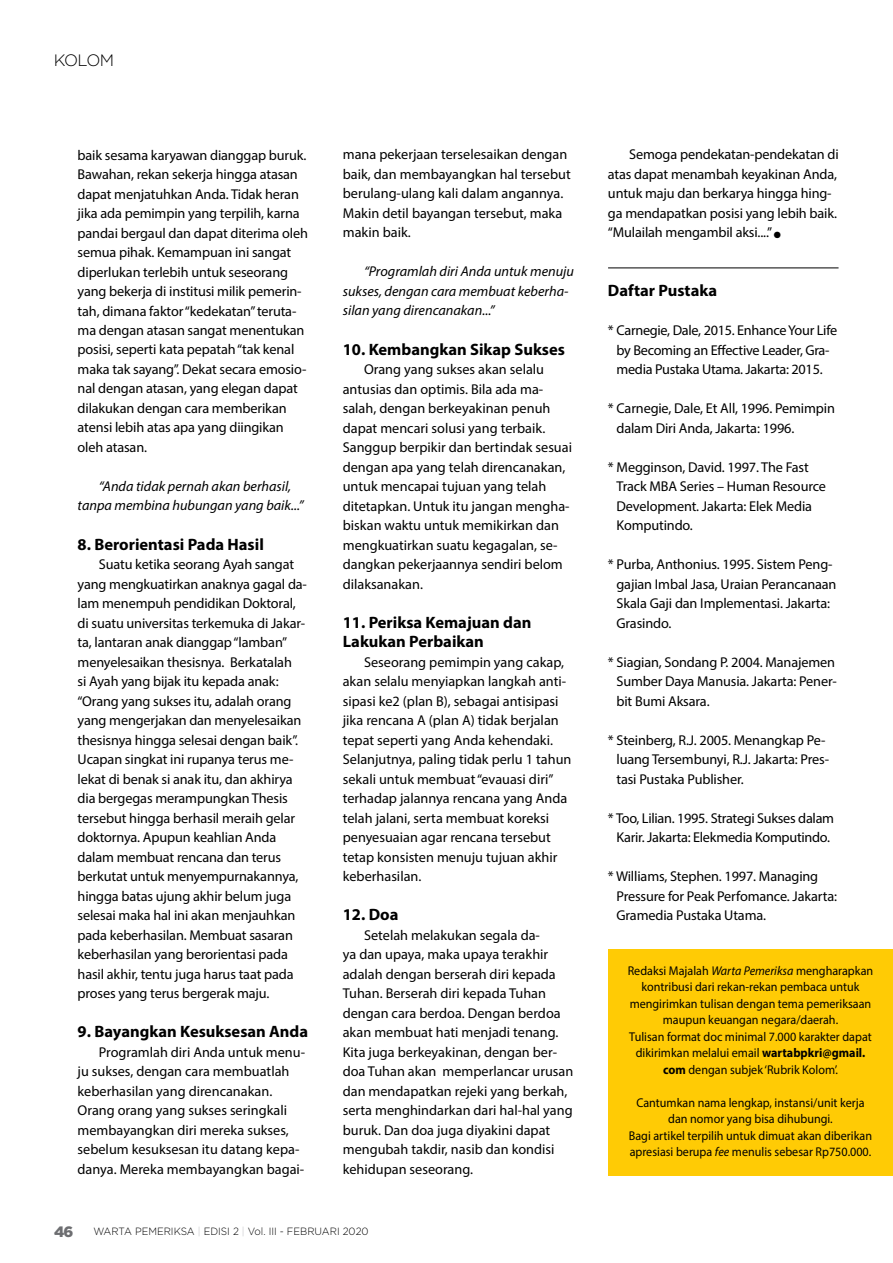
<style>
.page{position:relative;width:893px;height:1263px;background:#fff}
.page>*{position:absolute;margin:0;border:0;box-sizing:border-box;transform-origin:0 0}
.t1{font:700 16.5px/19.5px "Myriad Pro";color:#000}
.t2{font:300 16.5px "Gotham";letter-spacing:-.06em;color:#000}
.t3{font:900 15px "Gotham";color:#6d6e71}
.t4{font:14.25px/19.5px "Myriad Pro";letter-spacing:-.01em;color:#000}
.t5{font:italic 14.25px/19.5px "Myriad Pro";color:#000}
.t6{font:12.75px/16.5px "Myriad Pro";color:#000;text-align:center;scale:.95 1}
.t7{font:300 10.5px "Gotham";color:#000;scale:.95 1}
.s1{color:#bcbec0}
.s2{font-style:italic}
.s3{font-weight:700}
</style>
<div class="page">
<div style="left:608px;top:949px;width:285px;height:227px;background:#ffcb05"></div>
<hr style="left:608px;top:268px;width:230px;height:1px;background:#000">
<p class="t2" style="left:54px;top:51px;width:62px">KOLOM</p>
<p class="t4" style="left:78px;top:145px;width:232px">baik sesama karyawan dianggap buruk.<br>Bawahan, rekan sekerja hingga atasan dapat menjatuhkan Anda. Tidak heran jika ada pemimpin yang terpilih, karna pandai bergaul dan dapat diterima oleh semua pihak. Kemampuan ini sangat diperlukan terlebih untuk seseorang yang bekerja di institusi milik pemerin&shy;tah, dimana faktor “kedekatan” teruta&shy;ma dengan atasan sangat menentukan posisi, seperti kata pepatah “tak kenal maka tak sayang”. Dekat secara emosio&shy;nal dengan atasan, yang elegan dapat dilakukan dengan cara memberikan atensi lebih atas apa yang diingikan oleh atasan.</p>
<p class="t5" style="left:78px;top:476px;width:227px;text-indent:21px">“Anda tidak pernah akan berhasil, tanpa membina hubungan yang baik...”</p>
<p class="t1" style="left:78px;top:534px;width:188px">8. Berorientasi Pada Hasil</p>
<p class="t4" style="left:78px;top:554px;width:231px;text-indent:21px">Suatu ketika seorang Ayah sangat yang mengkuatirkan anaknya gagal da&shy;lam menempuh pendidikan Doktoral, di suatu universitas terkemuka di Jakar&shy;ta, lantaran anak dianggap “lamban” menyelesaikan thesisnya. Berkatalah<br>si Ayah yang bijak itu kepada anak: “Orang yang sukses itu, adalah orang yang mengerjakan dan menyelesaikan thesisnya hingga selesai dengan baik”.<br>Ucapan singkat ini rupanya terus me&shy;lekat di benak si anak itu, dan akhirya dia bergegas merampungkan Thesis tersebut hingga berhasil meraih gelar doktornya. Apupun keahlian Anda dalam membuat rencana dan terus berkutat untuk menyempurnakannya, hingga batas ujung akhir belum juga selesai maka hal ini akan menjauhkan pada keberhasilan. Membuat sasaran keberhasilan yang berorientasi pada hasil akhir, tentu juga harus taat pada proses yang terus bergerak maju.</p>
<p class="t1" style="left:78px;top:1021px;width:232px">9. Bayangkan Kesuksesan Anda</p>
<p class="t4" style="left:78px;top:1042px;width:229px;text-indent:21px">Programlah diri Anda untuk menu&shy;ju sukses, dengan cara membuatlah keberhasilan yang direncanakan.<br>Orang orang yang sukses seringkali membayangkan diri mereka sukses, sebelum kesuksesan itu datang kepa&shy;danya. Mereka membayangkan bagai-</p>
<p class="t4" style="left:343px;top:145px;width:229px">mana pekerjaan terselesaikan dengan baik, dan membayangkan hal tersebut berulang-ulang kali dalam angannya.<br>Makin detil bayangan tersebut, maka makin baik.</p>
<p class="t5" style="left:343px;top:262px;width:233px;text-indent:21px">“Programlah diri Anda untuk menuju sukses, dengan cara membuat keberha&shy;silan yang direncanakan...”</p>
<p class="t1" style="left:343px;top:339px;width:224px">10. Kembangkan Sikap Sukses</p>
<p class="t4" style="left:343px;top:359px;width:231px;text-indent:21px">Orang yang sukses akan selalu antusias dan optimis. Bila ada ma&shy;salah, dengan berkeyakinan penuh dapat mencari solusi yang terbaik.<br>Sanggup berpikir dan bertindak sesuai dengan apa yang telah direncanakan, untuk mencapai tujuan yang telah ditetapkan. Untuk itu jangan mengha&shy;biskan waktu untuk memikirkan dan mengkuatirkan suatu kegagalan, se&shy;dangkan pekerjaannya sendiri belom dilaksanakan.</p>
<p class="t1" style="left:343px;top:612px;width:190px">11. Periksa Kemajuan dan<br>Lakukan Perbaikan</p>
<p class="t4" style="left:343px;top:652px;width:230px;text-indent:21px">Seseorang pemimpin yang cakap, akan selalu menyiapkan langkah anti&shy;sipasi ke2 (plan B), sebagai antisipasi jika rencana A (plan A) tidak berjalan tepat seperti yang Anda kehendaki.<br>Selanjutnya, paling tidak perlu 1 tahun sekali untuk membuat “evauasi diri” terhadap jalannya rencana yang Anda telah jalani, serta membuat koreksi penyesuaian agar rencana tersebut tetap konsisten menuju tujuan akhir keberhasilan.</p>
<p class="t1" style="left:343px;top:904px;width:57px">12. Doa</p>
<p class="t4" style="left:343px;top:925px;width:232px;text-indent:21px">Setelah melakukan segala da-<br>ya dan upaya, maka upaya terakhir adalah dengan berserah diri kepada Tuhan. Berserah diri kepada Tuhan dengan cara berdoa. Dengan berdoa akan membuat hati menjadi tenang.<br>Kita juga berkeyakinan, dengan ber&shy;doa Tuhan akan memperlancar urusan dan mendapatkan rejeki yang berkah, serta menghindarkan dari hal-hal yang buruk. Dan doa juga diyakini dapat mengubah takdir, nasib dan kondisi kehidupan seseorang.</p>
<p class="t3" style="left:54px;top:1223px;width:21px">46</p>
<p class="t7" style="left:94px;top:1225px;width:291px">WARTA PEMERIKSA <span class="s1">|</span> EDISI 2 <span class="s1">|</span> Vol. III - FEBRUARI 2020</p>
<p class="t4" style="left:608px;top:145px;width:232px;text-indent:21px">Semoga pendekatan-pendekatan di atas dapat menambah keyakinan Anda, untuk maju dan berkarya hingga hing&shy;ga mendapatkan posisi yang lebih baik. “Mulailah mengambil aksi....” ●</p>
<p class="t1" style="left:608px;top:280px;width:111px">Daftar Pustaka</p>
<p class="t4" style="left:608px;top:320px;width:231px;text-align:center">* Carnegie, Dale, 2015. Enhance Your Life by Becoming an Effective Leader, Gra&shy;media Pustaka Utama. Jakarta: 2015.</p>
<p class="t4" style="left:616px;top:398px;width:220px;text-indent:-9px">* Carnegie, Dale, Et All, 1996. Pemimpin dalam Diri Anda, Jakarta: 1996.</p>
<p class="t4" style="left:616px;top:457px;width:211px;text-indent:-9px">* Megginson, David. 1997. The Fast<br>Track MBA Series – Human Resource<br>Development. Jakarta: Elek Media<br>Komputindo.</p>
<p class="t4" style="left:616px;top:554px;width:222px;text-indent:-9px">* Purba, Anthonius. 1995. Sistem Peng&shy;gajian Imbal Jasa, Uraian Perancanaan<br>Skala Gaji dan Implementasi. Jakarta:<br>Grasindo.</p>
<p class="t4" style="left:616px;top:652px;width:222px;text-indent:-9px">* Siagian, Sondang P. 2004. Manajemen<br>Sumber Daya Manusia. Jakarta: Pener&shy;bit Bumi Aksara.</p>
<p class="t4" style="left:616px;top:730px;width:214px;text-indent:-9px">* Steinberg, R.J. 2005. Menangkap Pe&shy;luang Tersembunyi, R.J. Jakarta: Pres&shy;tasi Pustaka Publisher.</p>
<p class="t4" style="left:608px;top:808px;width:228px;text-align:center">* Too, Lilian. 1995. Strategi Sukses dalam<br>Karir. Jakarta: Elekmedia Komputindo.</p>
<p class="t4" style="left:616px;top:866px;width:222px;text-indent:-9px">* Williams, Stephen. 1997. Managing<br>Pressure for Peak Perfomance. Jakarta:<br>Gramedia Pustaka Utama.</p>
<p class="t6" style="left:628px;top:962px;width:260px">Redaksi Majalah <span class="s2">Warta Pemeriksa</span> mengharapkan kontribusi dari rekan-rekan pembaca untuk mengirimkan tulisan dengan tema pemeriksaan maupun keuangan negara/daerah.<br>Tulisan format doc minimal 7.000 karakter dapat dikirimkan melalui email <span class="s3">wartabpkri@gmail. com</span> dengan subjek ‘Rubrik Kolom’.</p>
<p class="t6" style="left:629px;top:1094px;width:258px">Cantumkan nama lengkap, instansi/unit kerja dan nomor yang bisa dihubungi.<br>Bagi artikel terpilih untuk dimuat akan diberikan apresiasi berupa <span class="s2">fee</span> menulis sebesar Rp750.000.</p>
</div>
